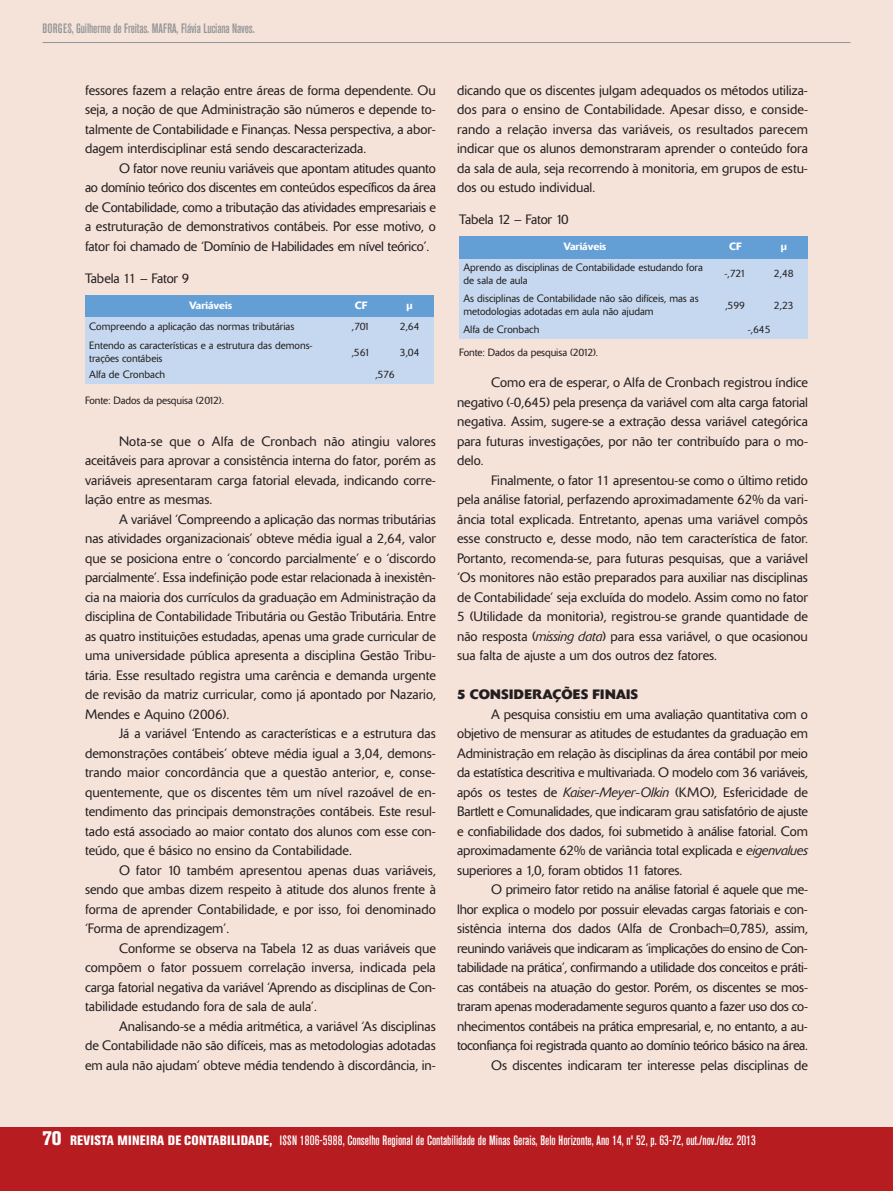
<style>
.page{position:relative;width:893px;height:1191px;background:#f5e2d9}
.page>*{position:absolute;margin:0;border:0;box-sizing:border-box;transform-origin:0 0}
.t1{font:300 13.5px/19.5px "Delta";letter-spacing:-.005em;color:#231f20;text-align:justify}
.t2{font:500 condensed 13.5px "Akzidenz Grotesk BE";color:#fff}
.t3{font:500 condensed 13.5px "Akzidenz Grotesk BE";letter-spacing:-.01em;color:#939598}
.t4{font:700 13.5px "Delta";letter-spacing:.02em;color:#231f20}
.t5{font:300 10.5px/12.6px "Delta";color:#231f20}
.t6{font:500 10.5px "Delta";color:#fff}
.s1{font-style:italic}
.s2{font-weight:800;font-size:19.5px}
.s3{font-weight:800}
</style>
<div class="page">
<div style="left:0;top:1127px;width:893px;height:64px;background:#b61c20"></div>
<hr style="left:43px;top:42px;width:807px;height:1px;background:#939598">
<div style="left:459px;top:236px;width:252px;height:23px;background:#639ed5"></div>
<div style="left:711px;top:236px;width:49px;height:23px;background:#639ed5"></div>
<div style="left:760px;top:236px;width:48px;height:23px;background:#639ed5"></div>
<div style="left:459px;top:259px;width:252px;height:31px;background:#c6d8ef"></div>
<div style="left:711px;top:259px;width:49px;height:31px;background:#c6d8ef"></div>
<div style="left:760px;top:259px;width:48px;height:31px;background:#c6d8ef"></div>
<div style="left:459px;top:290px;width:252px;height:31px;background:#c6d8ef"></div>
<div style="left:711px;top:290px;width:49px;height:31px;background:#c6d8ef"></div>
<div style="left:760px;top:290px;width:48px;height:31px;background:#c6d8ef"></div>
<div style="left:459px;top:321px;width:252px;height:18px;background:#c6d8ef"></div>
<div style="left:711px;top:321px;width:97px;height:18px;background:#c6d8ef"></div>
<div style="left:85px;top:296px;width:251px;height:21px;background:#639ed5"></div>
<div style="left:336px;top:296px;width:50px;height:21px;background:#639ed5"></div>
<div style="left:386px;top:296px;width:48px;height:21px;background:#639ed5"></div>
<div style="left:85px;top:317px;width:251px;height:21px;background:#c6d8ef"></div>
<div style="left:336px;top:317px;width:50px;height:21px;background:#c6d8ef"></div>
<div style="left:386px;top:317px;width:48px;height:21px;background:#c6d8ef"></div>
<div style="left:85px;top:338px;width:251px;height:29px;background:#c6d8ef"></div>
<div style="left:336px;top:338px;width:50px;height:29px;background:#c6d8ef"></div>
<div style="left:386px;top:338px;width:48px;height:29px;background:#c6d8ef"></div>
<div style="left:85px;top:367px;width:251px;height:17px;background:#c6d8ef"></div>
<div style="left:336px;top:367px;width:98px;height:17px;background:#c6d8ef"></div>
<p class="t3" style="left:43px;top:23px;width:214px">BORGES, Guilherme de Freitas. MAFRA, Flávia Luciana Naves.</p>
<p class="t1" style="left:85px;top:81px;width:352px">fessores fazem a relação entre áreas de forma dependente. Ou seja, a noção de que Administração são números e depende to&shy;talmente de Contabilidade e Finanças. Nessa perspectiva, a abor&shy;dagem interdisciplinar está sendo descaracterizada.</p>
<p class="t1" style="left:85px;top:159px;width:352px;text-indent:34px">O fator nove reuniu variáveis que apontam atitudes quanto ao domínio teórico dos discentes em conteúdos específicos da área de Contabilidade, como a tributação das atividades empresariais e a estruturação de demonstrativos contábeis. Por esse motivo, o fator foi chamado de ‘Domínio de Habilidades em nível teórico’.</p>
<p class="t1" style="left:85px;top:270px;width:106px">Tabela 11 – Fator 9</p>
<p class="t6" style="left:189px;top:301px;width:44px">Variáveis</p>
<p class="t6" style="left:355px;top:301px;width:14px">CF</p>
<p class="t6" style="left:407px;top:301px;width:8px">µ</p>
<p class="t5" style="left:89px;top:321px;width:206px">Compreendo a aplicação das normas tributárias</p>
<p class="t5" style="left:352px;top:321px;width:20px">,701</p>
<p class="t5" style="left:400px;top:321px;width:21px">2,64</p>
<p class="t5" style="left:89px;top:340px;width:225px">Entendo as características e a estrutura das demons&shy;trações contábeis</p>
<p class="t5" style="left:352px;top:347px;width:20px">,561</p>
<p class="t5" style="left:400px;top:347px;width:21px">3,04</p>
<p class="t5" style="left:89px;top:369px;width:77px">Alfa de Cronbach</p>
<p class="t5" style="left:375px;top:369px;width:21px">,576</p>
<p class="t5" style="left:85px;top:395px;width:140px">Fonte: Dados da pesquisa (2012).</p>
<p class="t1" style="left:85px;top:432px;width:352px;text-indent:34px">Nota-se que o Alfa de Cronbach não atingiu valores aceitáveis para aprovar a consistência interna do fator, porém as variáveis apresentaram carga fatorial elevada, indicando corre&shy;lação entre as mesmas.</p>
<p class="t1" style="left:85px;top:510px;width:352px;text-indent:34px">A variável ‘Compreendo a aplicação das normas tributárias nas atividades organizacionais’ obteve média igual a 2,64, valor que se posiciona entre o ‘concordo parcialmente’ e o ‘discordo parcialmente’. Essa indefinição pode estar relacionada à inexistên&shy;cia na maioria dos currículos da graduação em Administração da disciplina de Contabilidade Tributária ou Gestão Tributária. Entre as quatro instituições estudadas, apenas uma grade curricular de uma universidade pública apresenta a disciplina Gestão Tribu&shy;tária. Esse resultado registra uma carência e demanda urgente de revisão da matriz curricular, como já apontado por Nazario, Mendes e Aquino (2006).</p>
<p class="t1" style="left:85px;top:725px;width:352px;text-indent:34px">Já a variável ‘Entendo as características e a estrutura das demonstrações contábeis’ obteve média igual a 3,04, demons&shy;trando maior concordância que a questão anterior, e, conse&shy;quentemente, que os discentes têm um nível razoável de en&shy;tendimento das principais demonstrações contábeis. Este resul&shy;tado está associado ao maior contato dos alunos com esse con&shy;teúdo, que é básico no ensino da Contabilidade.</p>
<p class="t1" style="left:85px;top:861px;width:352px;text-indent:34px">O fator 10 também apresentou apenas duas variáveis, sendo que ambas dizem respeito à atitude dos alunos frente à forma de aprender Contabilidade, e por isso, foi denominado ‘Forma de aprendizagem’.</p>
<p class="t1" style="left:85px;top:939px;width:352px;text-indent:34px">Conforme se observa na Tabela 12 as duas variáveis que compõem o fator possuem correlação inversa, indicada pela carga fatorial negativa da variável ‘Aprendo as disciplinas de Con&shy;tabilidade estudando fora de sala de aula’.</p>
<p class="t1" style="left:85px;top:1017px;width:352px;text-indent:34px">Analisando-se a média aritmética, a variável ‘As disciplinas de Contabilidade não são difíceis, mas as metodologias adotadas em aula não ajudam’ obteve média tendendo à discordância, in-</p>
<p class="t1" style="left:457px;top:81px;width:352px">dicando que os discentes julgam adequados os métodos utiliza&shy;dos para o ensino de Contabilidade. Apesar disso, e conside&shy;rando a relação inversa das variáveis, os resultados parecem indicar que os alunos demonstraram aprender o conteúdo fora da sala de aula, seja recorrendo à monitoria, em grupos de estu&shy;dos ou estudo individual.</p>
<p class="t1" style="left:459px;top:211px;width:111px">Tabela 12 – Fator 10</p>
<p class="t6" style="left:563px;top:243px;width:44px">Variáveis</p>
<p class="t6" style="left:729px;top:243px;width:14px">CF</p>
<p class="t6" style="left:781px;top:243px;width:8px">µ</p>
<p class="t5" style="left:463px;top:262px;width:241px">Aprendo as disciplinas de Contabilidade estudando fora de sala de aula</p>
<p class="t5" style="left:724px;top:268px;width:23px">-,721</p>
<p class="t5" style="left:774px;top:268px;width:21px">2,48</p>
<p class="t5" style="left:463px;top:293px;width:237px">As disciplinas de Contabilidade não são difíceis, mas as metodologias adotadas em aula não ajudam</p>
<p class="t5" style="left:725px;top:300px;width:21px">,599</p>
<p class="t5" style="left:774px;top:300px;width:21px">2,23</p>
<p class="t5" style="left:463px;top:324px;width:77px">Alfa de Cronbach</p>
<p class="t5" style="left:748px;top:324px;width:24px">-,645</p>
<p class="t5" style="left:459px;top:346px;width:140px">Fonte: Dados da pesquisa (2012).</p>
<p class="t1" style="left:457px;top:374px;width:352px;text-indent:34px">Como era de esperar, o Alfa de Cronbach registrou índice negativo (-0,645) pela presença da variável com alta carga fatorial negativa. Assim, sugere-se a extração dessa variável categórica para futuras investigações, por não ter contribuído para o mo&shy;delo.</p>
<p class="t1" style="left:457px;top:471px;width:352px;text-indent:34px">Finalmente, o fator 11 apresentou-se como o último retido pela análise fatorial, perfazendo aproximadamente 62% da vari&shy;ância total explicada. Entretanto, apenas uma variável compôs esse constructo e, desse modo, não tem característica de fator.<br>Portanto, recomenda-se, para futuras pesquisas, que a variável ‘Os monitores não estão preparados para auxiliar nas disciplinas de Contabilidade’ seja excluída do modelo. Assim como no fator 5 (Utilidade da monitoria), registrou-se grande quantidade de não resposta (<span class="s1">missing data</span>) para essa variável, o que ocasionou sua falta de ajuste a um dos outros dez fatores.</p>
<p class="t4" style="left:457px;top:690px;width:183px">5 CONSIDERAÇÕES FINAIS</p>
<p class="t1" style="left:457px;top:705px;width:352px;text-indent:34px">A pesquisa consistiu em uma avaliação quantitativa com o objetivo de mensurar as atitudes de estudantes da graduação em Administração em relação às disciplinas da área contábil por meio da estatística descritiva e multivariada. O modelo com 36 variáveis, após os testes de <span class="s1">Kaiser-Meyer-Olkin</span> (KMO), Esfericidade de Bartlett e Comunalidades, que indicaram grau satisfatório de ajuste e confiabilidade dos dados, foi submetido à análise fatorial. Com aproximadamente 62% de variância total explicada e <span class="s1">eigenvalues </span>superiores a 1,0, foram obtidos 11 fatores.</p>
<p class="t1" style="left:457px;top:881px;width:352px;text-align:right">O primeiro fator retido na análise fatorial é aquele que me-<br>lhor explica o modelo por possuir elevadas cargas fatoriais e con&shy;sistência interna dos dados (Alfa de Cronbach=0,785), assim, reunindo variáveis que indicaram as ‘implicações do ensino de Con&shy;tabilidade na prática’, confirmando a utilidade dos conceitos e práti&shy;cas contábeis na atuação do gestor. Porém, os discentes se mos&shy;traram apenas moderadamente seguros quanto a fazer uso dos co&shy;nhecimentos contábeis na prática empresarial, e, no entanto, a au&shy;toconfiança foi registrada quanto ao domínio teórico básico na área.<br>Os discentes indicaram ter interesse pelas disciplinas de</p>
<p class="t2" style="left:43px;top:1135px;width:715px"><span class="s2">70</span> <span class="s3">REVISTA MINEIRA DE CONTABILIDADE,</span> ISSN 1806-5988, Conselho Regional de Contabilidade de Minas Gerais, Belo Horizonte, Ano 14, nº 52, p. 63-72, out./nov./dez. 2013</p>
</div>
